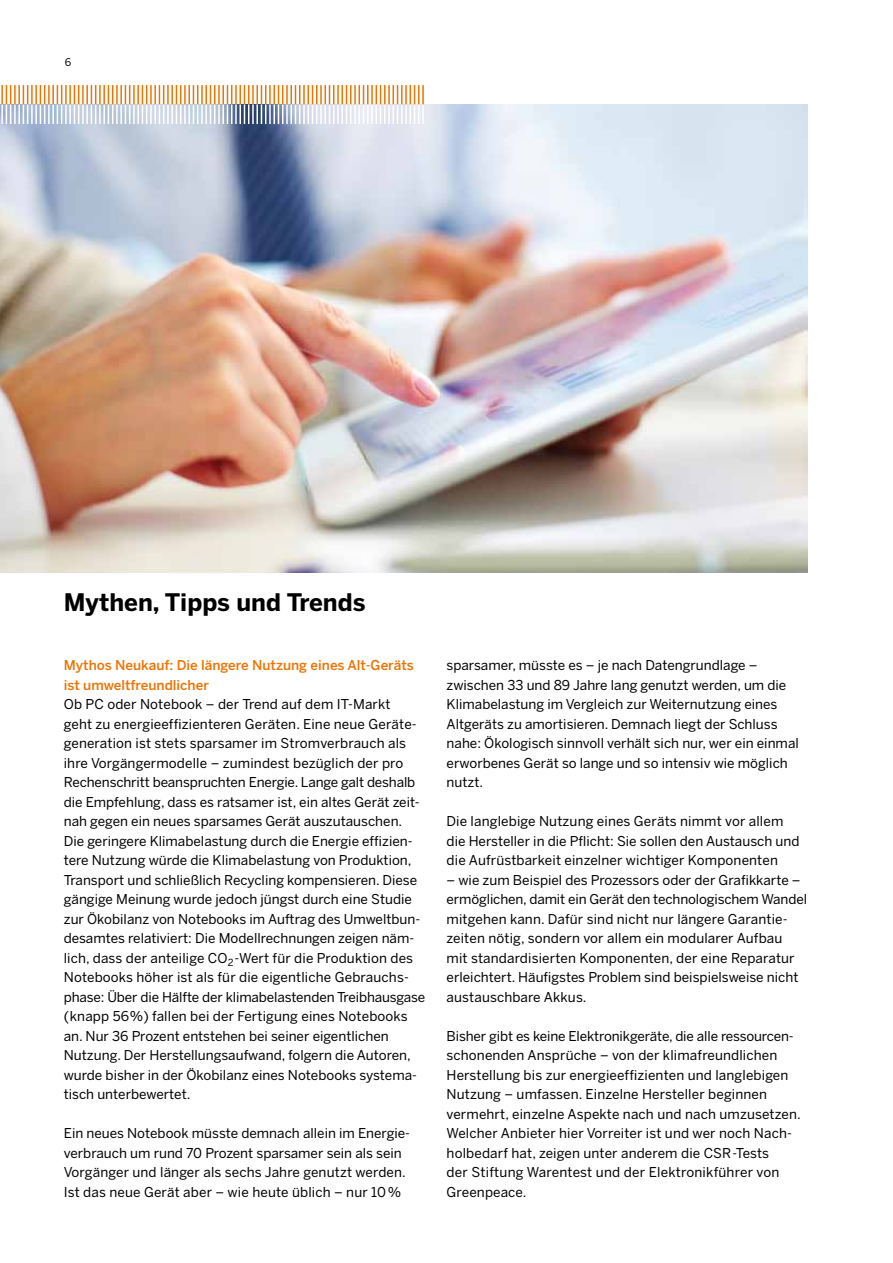
<style>
.page{position:relative;width:893px;height:1263px;background:#fff}
.page>*{position:absolute;margin:0;border:0;box-sizing:border-box;transform-origin:0 0}
.t1{font:700 24px "Benton Sans";color:#000}
.t2{font:13.5px/19.5px "Benton Sans";color:#000}
.t3{font:500 13.5px/19.5px "Benton Sans";color:#ec7405}
.t4{font:10.5px "Benton Sans";color:#000}
</style>
<div class="page">
<img style="left:0;top:105px;width:808px;height:468px">
<svg style="left:1px;top:85px;width:423px;height:39px"></svg>
<p class="t4" style="left:65px;top:56px;width:8px">6</p>
<h1 class="t1" style="left:64px;top:588px;width:303px">Mythen, Tipps und Trends</h1>
<p class="t3" style="left:64px;top:655px;width:352px">Mythos Neukauf: Die längere Nutzung eines Alt-Geräts ist umweltfreundlicher</p>
<p class="t2" style="left:64px;top:694px;width:363px">Ob PC oder Notebook – der Trend auf dem IT-Markt<br>geht zu energieeffizienteren Geräten. Eine neue Geräte&shy;generation ist stets sparsamer im Stromverbrauch als ihre Vorgängermodelle – zumindest bezüglich der pro Rechenschritt beanspruchten Energie. Lange galt deshalb die Empfehlung, dass es ratsamer ist, ein altes Gerät zeit&shy;nah gegen ein neues sparsames Gerät auszutauschen.<br>Die geringere Klimabelastung durch die Energie effizien&shy;tere Nutzung würde die Klimabelastung von Produktion, Transport und schließlich Recycling kompensieren. Diese gängige Meinung wurde jedoch jüngst durch eine Studie zur Ökobilanz von Notebooks im Auftrag des Umweltbun&shy;desamtes relativiert: Die Modellrechnungen zeigen näm&shy;lich, dass der anteilige CO<sub>2</sub>-Wert für die Produktion des Notebooks höher ist als für die eigentliche Gebrauchs&shy;phase: Über die Hälfte der klimabelastenden Treibhausgase (knapp 56 %) fallen bei der Fertigung eines Notebooks an. Nur 36 Prozent entstehen bei seiner eigentlichen Nutzung. Der Herstellungsaufwand, folgern die Autoren, wurde bisher in der Ökobilanz eines Notebooks systema&shy;tisch unterbewertet.</p>
<p class="t2" style="left:64px;top:1123px;width:348px">Ein neues Notebook müsste demnach allein im Energie&shy;verbrauch um rund 70 Prozent sparsamer sein als sein Vorgänger und länger als sechs Jahre genutzt werden.<br>Ist das neue Gerät aber – wie heute üblich – nur 10 %</p>
<p class="t2" style="left:447px;top:655px;width:354px">sparsamer, müsste es – je nach Datengrundlage – zwischen 33 und 89 Jahre lang genutzt werden, um die Klimabelastung im Vergleich zur Weiternutzung eines Altgeräts zu amortisieren. Demnach liegt der Schluss nahe: Ökologisch sinnvoll verhält sich nur, wer ein einmal erworbenes Gerät so lange und so intensiv wie möglich nutzt.</p>
<p class="t2" style="left:447px;top:811px;width:354px">Die langlebige Nutzung eines Geräts nimmt vor allem die Hersteller in die Pflicht: Sie sollen den Austausch und die Aufrüstbarkeit einzelner wichtiger Komponenten</p>
<p class="t2" style="left:447px;top:870px;width:362px">– wie zum Beispiel des Prozessors oder der Grafikkarte – ermöglichen, damit ein Gerät den technologischem Wandel mitgehen kann. Dafür sind nicht nur längere Garantie&shy;zeiten nötig, sondern vor allem ein modularer Aufbau<br>mit standardisierten Komponenten, der eine Reparatur erleichtert. Häufigstes Problem sind beispielsweise nicht austauschbare Akkus.</p>
<p class="t2" style="left:447px;top:1026px;width:356px">Bisher gibt es keine Elektronikgeräte, die alle ressourcen&shy;schonenden Ansprüche – von der klimafreundlichen Herstellung bis zur energieeffizienten und langlebigen Nutzung – umfassen. Einzelne Hersteller beginnen vermehrt, einzelne Aspekte nach und nach umzusetzen.<br>Welcher Anbieter hier Vorreiter ist und wer noch Nach&shy;holbedarf hat, zeigen unter anderem die CSR-Tests<br>der Stiftung Warentest und der Elektronikführer von Greenpeace.</p>
</div>
